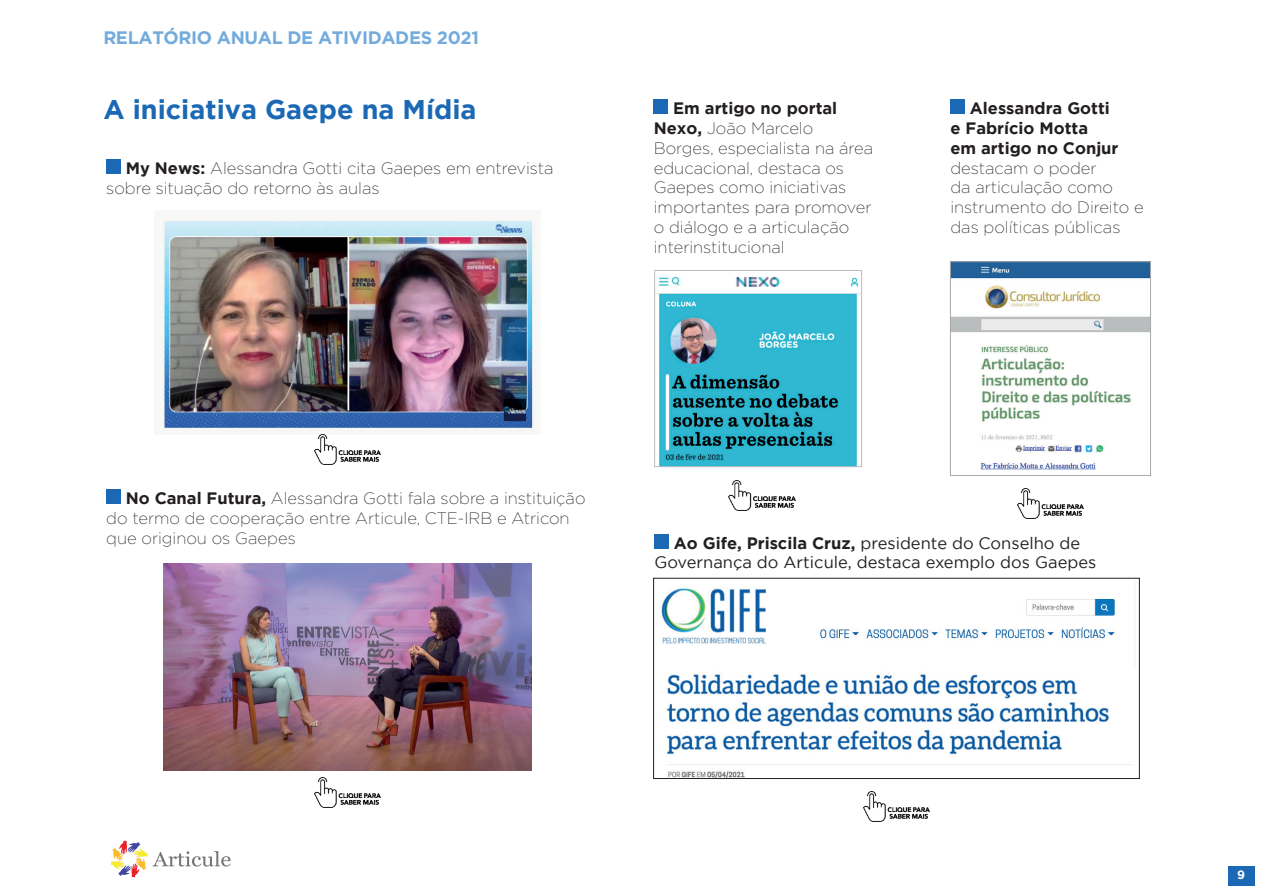
<style>
.page{position:relative;width:1263px;height:893px;background:#fff}
.page>*{position:absolute;margin:0;border:0;box-sizing:border-box;transform-origin:0 0}
.t1{font:700 27px "Gotham";color:#1b69b4}
.t2{font:700 18px "Gotham";letter-spacing:-.02em;color:#73abdc}
.t3{font:200 16.5px/19.8px "Gotham";color:#231f20}
.t4{font:16.5px/19.8px "Gotham";color:#231f20;text-align:center}
.t5{font:700 16.5px/19.8px "Gotham";color:#231f20}
.t6{font:700 12px "Gotham";color:#fff}
.s1{font-weight:700}
</style>
<div class="page">
<div style="left:1228px;top:866px;width:27px;height:19px;background:#1b69b4"></div>
<svg style="left:111px;top:841px;width:120px;height:36px"></svg>
<div style="left:106px;top:159px;width:14px;height:15px;background:#1b69b4"></div>
<div style="left:106px;top:489px;width:14px;height:15px;background:#1b69b4"></div>
<div style="left:654px;top:100px;width:14px;height:14px;background:#1b69b4"></div>
<div style="left:950px;top:100px;width:14px;height:14px;background:#1b69b4"></div>
<img style="left:163px;top:219px;width:373px;height:216px">
<img style="left:656px;top:276px;width:204px;height:189px">
<div style="left:654px;top:270px;width:208px;height:197px;border:1px solid #bcbdc0"></div>
<img style="left:164px;top:563px;width:368px;height:207px">
<img style="left:952px;top:263px;width:197px;height:207px">
<div style="left:950px;top:261px;width:201px;height:215px;border:1px solid #a8a9ad"></div>
<div style="left:654px;top:534px;width:14px;height:14px;background:#1b69b4"></div>
<img style="left:661px;top:580px;width:474px;height:197px">
<div style="left:653px;top:578px;width:486px;height:201px;border:1px solid #231f20"></div>
<img style="left:314px;top:778px;width:67px;height:30px">
<img style="left:314px;top:435px;width:67px;height:30px">
<img style="left:863px;top:791px;width:67px;height:30px">
<img style="left:729px;top:481px;width:66px;height:30px">
<img style="left:1017px;top:488px;width:67px;height:30px">
<p class="t2" style="left:103px;top:27px;width:377px">RELATÓRIO ANUAL DE ATIVIDADES 2021</p>
<h1 class="t1" style="left:103px;top:93px;width:375px">A iniciativa Gaepe na Mídia</h1>
<p class="t3" style="left:106px;top:158px;width:449px;text-indent:19px"><span class="s1">My News:</span> Alessandra Gotti cita Gaepes em entrevista sobre situação do retorno às aulas</p>
<p class="t3" style="left:654px;top:98px;width:221px;text-indent:19px"><span class="s1">Em artigo no portal<br>Nexo,</span> João Marcelo<br>Borges, especialista na área educacional, destaca os<br>Gaepes como iniciativas importantes para promover o diálogo e a articulação interinstitucional</p>
<p class="t5" style="left:950px;top:98px;width:170px;text-indent:19px">Alessandra Gotti e Fabrício Motta<br>em artigo no Conjur</p>
<p class="t3" style="left:950px;top:158px;width:195px">destacam o poder<br>da articulação como instrumento do Direito e das políticas públicas</p>
<p class="t3" style="left:106px;top:488px;width:481px;text-indent:19px"><span class="s1">No Canal Futura,</span> Alessandra Gotti fala sobre a instituição do termo de cooperação entre Articule, CTE-IRB e Atricon que originou os Gaepes</p>
<p class="t4" style="left:654px;top:533px;width:443px"><span class="s1">Ao Gife, Priscila Cruz,</span> presidente do Conselho de<br>Governança do Articule, destaca exemplo dos Gaepes</p>
<p class="t6" style="left:1237px;top:868px;width:9px">9</p>
</div>
